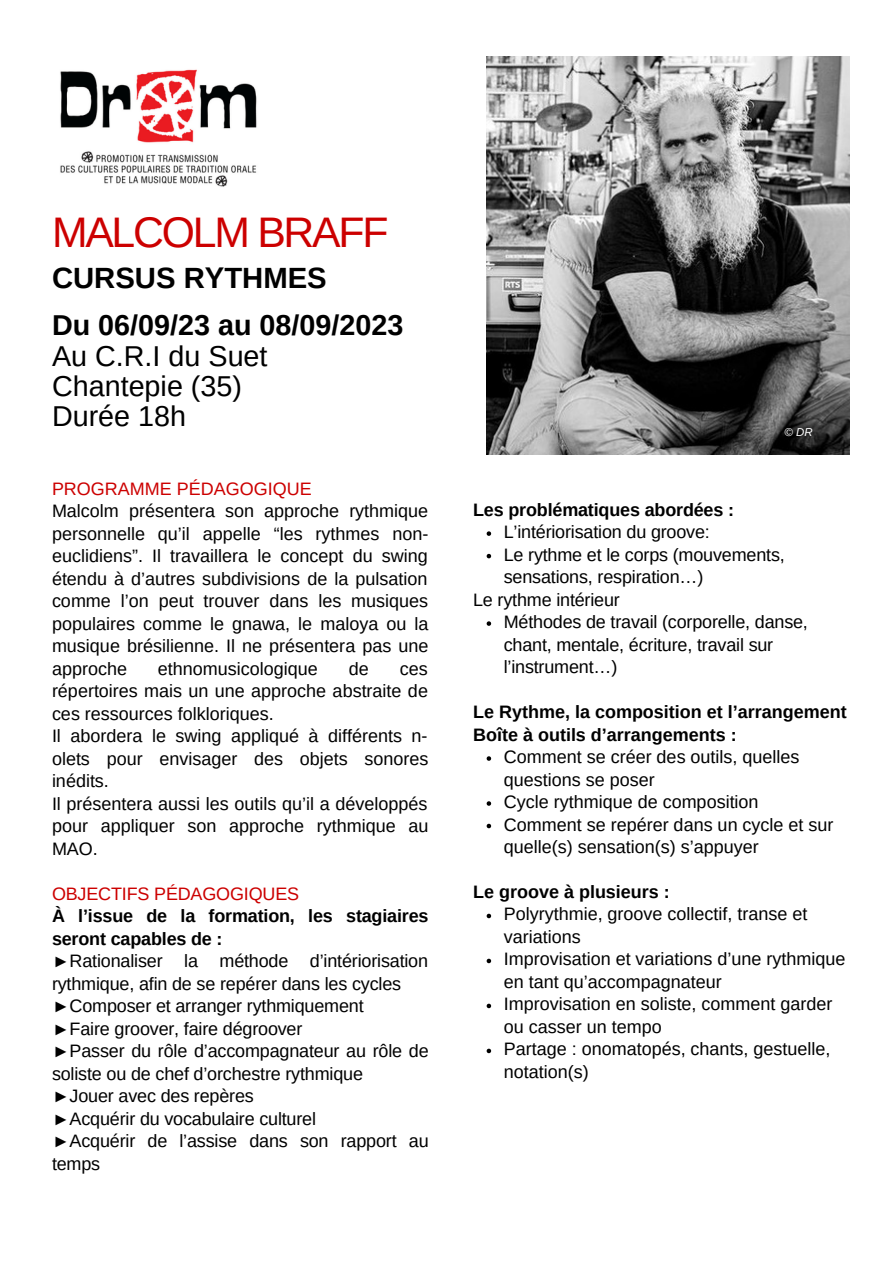
<style>
.page{position:relative;width:893px;height:1264px;background:#fff}
.page>*{position:absolute;margin:0;border:0;box-sizing:border-box;transform-origin:0 0}
.t1{font:42.75px "Arimo";letter-spacing:-.05em;color:#c00}
.t2{font:700 29.25px "Arimo";color:#000}
.t3{font:28.65px/30.3px "Arimo";color:#000}
.t4{font:700 28.65px "Arimo";color:#000}
.t5{font:18px/22.5px "Arimo";color:#000}
.t6{font:700 18px/22.5px "Arimo";color:#000}
.t7{font:18px "Arimo";letter-spacing:-.01em;color:#c00}
.t8{font:italic 11.4px "Arimo";color:#fff}
</style>
<div class="page">
<img style="left:60px;top:69px;width:197px;height:118px">
<img style="left:486px;top:56px;width:363px;height:398px">
<svg style="left:486px;top:531px;width:5px;height:5px"></svg>
<svg style="left:486px;top:554px;width:5px;height:4px"></svg>
<svg style="left:486px;top:621px;width:5px;height:5px"></svg>
<svg style="left:486px;top:756px;width:5px;height:4px"></svg>
<svg style="left:486px;top:801px;width:5px;height:4px"></svg>
<svg style="left:486px;top:823px;width:5px;height:5px"></svg>
<svg style="left:486px;top:913px;width:5px;height:5px"></svg>
<svg style="left:486px;top:958px;width:5px;height:5px"></svg>
<svg style="left:486px;top:1003px;width:5px;height:5px"></svg>
<svg style="left:486px;top:1048px;width:5px;height:5px"></svg>
<h1 class="t1" style="left:52px;top:208px;width:338px">MALCOLM BRAFF</h1>
<h2 class="t2" style="left:52px;top:262px;width:276px">CURSUS RYTHMES</h2>
<h3 class="t4" style="left:52px;top:309px;width:353px">Du 06/09/23 au 08/09/2023</h3>
<h3 class="t3" style="left:52px;top:340px;width:217px">Au C.R.I du Suet<br>Chantepie (35)<br>Durée 18h</h3>
<p class="t7" style="left:52px;top:478px;width:261px">PROGRAMME PÉDAGOGIQUE</p>
<p class="t5" style="left:52px;top:499px;width:378px;text-align:justify">Malcolm présentera son approche rythmique personnelle qu’il appelle “les rythmes non&shy;euclidiens”. Il travaillera le concept du swing étendu à d’autres subdivisions de la pulsation comme l’on peut trouver dans les musiques populaires comme le gnawa, le maloya ou la musique brésilienne. Il ne présentera pas une approche</p>
<p class="t5" style="left:158px;top:657px;width:161px">ethnomusicologique</p>
<p class="t5" style="left:349px;top:657px;width:21px">de</p>
<p class="t5" style="left:52px;top:657px;width:378px;text-indent:348px">ces répertoires mais un une approche abstraite de ces ressources folkloriques.<br>Il abordera le swing appliqué à différents n&shy;olets pour envisager des objets sonores inédits.<br>Il présentera aussi les outils qu’il a développés pour appliquer son approche rythmique au<br>MAO.</p>
<p class="t7" style="left:52px;top:883px;width:249px">OBJECTIFS PÉDAGOGIQUES</p>
<p class="t6" style="left:52px;top:904px;width:378px">À l’issue de la formation, les stagiaires seront capables de :</p>
<p class="t5" style="left:52px;top:949px;width:378px">►Rationaliser la méthode d’intériorisation rythmique, afin de se repérer dans les cycles ►Composer et arranger rythmiquement<br>►Faire groover, faire dégroover<br>►Passer du rôle d’accompagnateur au rôle de soliste ou de chef d’orchestre rythmique ►Jouer avec des repères<br>►Acquérir du vocabulaire culturel<br>►Acquérir de l’assise dans son rapport au temps</p>
<p class="t6" style="left:473px;top:498px;width:262px">Les problématiques abordées :</p>
<p class="t8" style="left:784px;top:425px;width:30px">© DR</p>
<p class="t5" style="left:503px;top:520px;width:282px">L’intériorisation du groove:<br>Le rythme et le corps (mouvements, sensations, respiration…)</p>
<p class="t5" style="left:503px;top:610px;width:306px">Méthodes de travail (corporelle, danse, chant, mentale, écriture, travail sur l’instrument…)</p>
<p class="t5" style="left:473px;top:588px;width:148px">Le rythme intérieur</p>
<p class="t6" style="left:473px;top:700px;width:375px">Le Rythme, la composition et l’arrangement<br>Boîte à outils d’arrangements :</p>
<p class="t5" style="left:503px;top:745px;width:331px">Comment se créer des outils, quelles questions se poser<br>Cycle rythmique de composition<br>Comment se repérer dans un cycle et sur quelle(s) sensation(s) s’appuyer</p>
<p class="t6" style="left:473px;top:880px;width:198px">Le groove à plusieurs :</p>
<p class="t5" style="left:503px;top:903px;width:343px">Polyrythmie, groove collectif, transe et variations<br>Improvisation et variations d’une rythmique en tant qu’accompagnateur<br>Improvisation en soliste, comment garder ou casser un tempo<br>Partage : onomatopés, chants, gestuelle, notation(s)</p>
</div>
